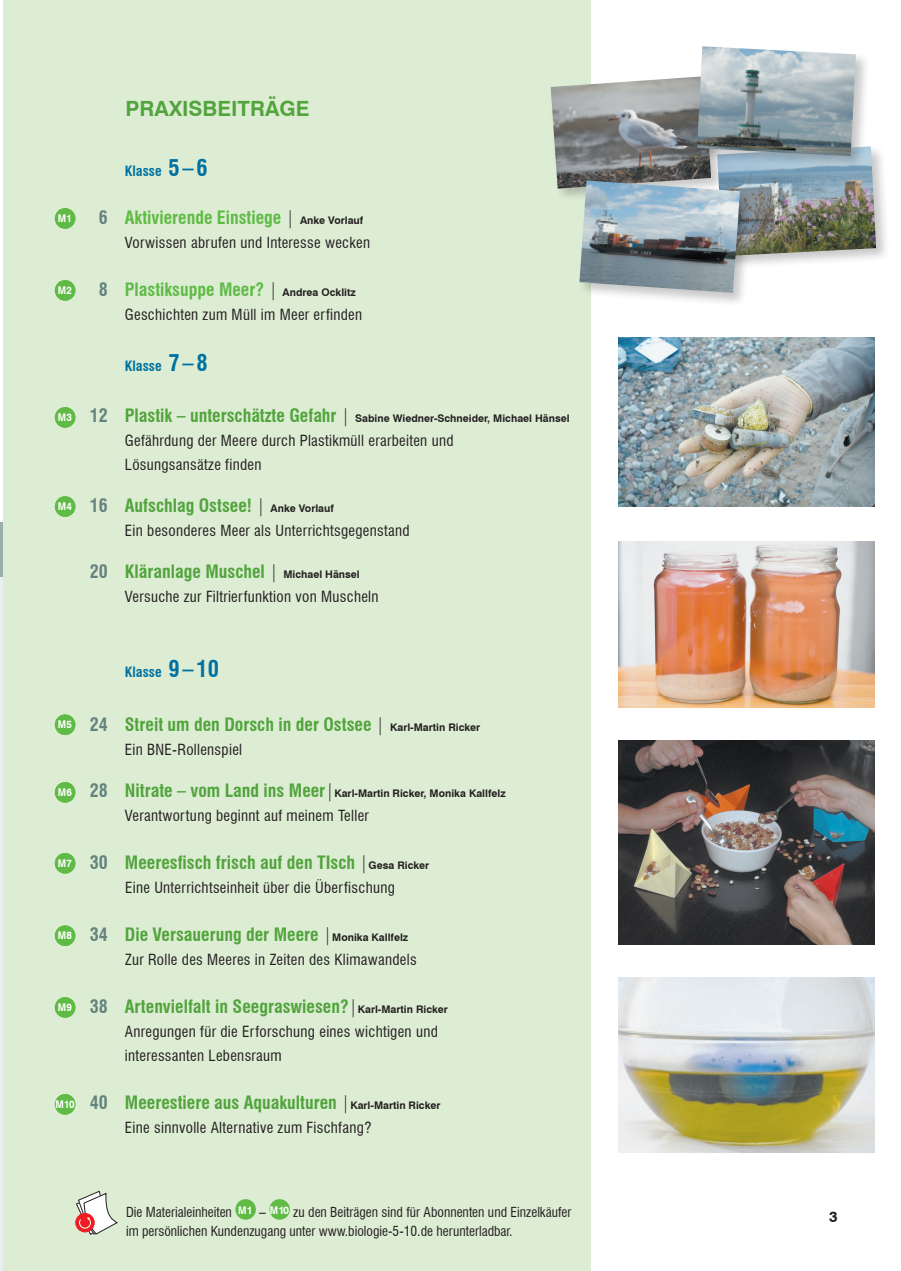
<style>
.page{position:relative;width:901px;height:1271px;background:#fff}
.page>*{position:absolute;margin:0;border:0;box-sizing:border-box;transform-origin:0 0}
.t1{font:700 21px "Swiss 721 BT";color:#52a43d}
.t2{font:700 condensed 18px "Swiss 721 BT";color:#52a43d}
.t3{font:700 condensed 18px "Swiss 721 BT";color:#60bb46}
.t4{font:condensed 15px/24px "Swiss 721 BT";letter-spacing:.02em;color:#231f20}
.t5{font:700 15px "Swiss 721 BT";color:#231f20}
.t6{font:700 condensed 13.95px "Swiss 721 BT";color:#0071a1}
.t7{font:condensed 13.5px/19.5px "Swiss 721 BT";color:#231f20}
.t8{font:700 10.65px "Swiss 721 BT";letter-spacing:.025em;color:#fff;scale:.91 1}
.t9{font:700 10.5px "Swiss 721 BT";color:#231f20}
.s1{font-size:22.5px}
.s2{color:#65837e}
.s3{font-weight:300;font-stretch:normal;color:#231f20}
.s4{font-stretch:normal;font-size:10.5px;color:#231f20}
.s5{font-stretch:condensed;font-size:18px;color:#65837e}
.s6{font-stretch:condensed;font-size:18px;color:#52a43d}
.s7{font-weight:300;font-size:18px}
</style>
<div class="page">
<svg style="left:0;top:576px;width:4px;height:690px;background:#e5eee8"></svg>
<svg style="left:0;top:522px;width:4px;height:54px"></svg>
<div style="left:4px;top:0;width:587px;height:1270px;background:#ddedd4"></div>
<div style="left:235px;top:1199px;width:21px;height:20px;background:#60bb46;border-radius:50%"></div>
<div style="left:269px;top:1199px;width:21px;height:20px;background:#60bb46;border-radius:50%"></div>
<svg style="left:75px;top:1190px;width:43px;height:44px"></svg>
<img style="left:618px;top:741px;width:256px;height:204px">
<img style="left:618px;top:977px;width:256px;height:175px">
<div style="left:55px;top:280px;width:20px;height:21px;background:#60bb46;border-radius:50%"></div>
<div style="left:55px;top:208px;width:20px;height:21px;background:#60bb46;border-radius:50%"></div>
<div style="left:55px;top:407px;width:20px;height:20px;background:#60bb46;border-radius:50%"></div>
<div style="left:55px;top:496px;width:20px;height:21px;background:#60bb46;border-radius:50%"></div>
<div style="left:55px;top:714px;width:20px;height:21px;background:#60bb46;border-radius:50%"></div>
<div style="left:55px;top:782px;width:20px;height:20px;background:#60bb46;border-radius:50%"></div>
<div style="left:55px;top:853px;width:20px;height:20px;background:#60bb46;border-radius:50%"></div>
<div style="left:55px;top:925px;width:20px;height:21px;background:#60bb46;border-radius:50%"></div>
<div style="left:55px;top:997px;width:20px;height:20px;background:#60bb46;border-radius:50%"></div>
<div style="left:55px;top:1094px;width:20px;height:20px;background:#60bb46;border-radius:50%"></div>
<img style="left:618px;top:338px;width:256px;height:168px">
<img style="left:618px;top:541px;width:256px;height:166px">
<div style="left:548px;top:74px;width:177px;height:129px;background:#231f20;opacity:.25"></div>
<img style="left:550px;top:76px;width:161px;height:113px">
<div style="left:715px;top:144px;width:175px;height:126px;background:#231f20;opacity:.25"></div>
<img style="left:717px;top:146px;width:159px;height:110px">
<div style="left:577px;top:178px;width:177px;height:129px;background:#231f20;opacity:.25"></div>
<img style="left:579px;top:180px;width:161px;height:113px">
<div style="left:695px;top:44px;width:175px;height:126px;background:#231f20;opacity:.25"></div>
<img style="left:697px;top:46px;width:159px;height:110px">
<svg style="left:0;top:1266px;width:5px;height:5px"></svg>
<p class="t8" style="left:58px;top:211px;width:17px">M21</p>
<p class="t8" style="left:58px;top:283px;width:17px">M2</p>
<p class="t8" style="left:58px;top:410px;width:17px">M23</p>
<p class="t8" style="left:58px;top:499px;width:17px">M24</p>
<h1 class="t1" style="left:126px;top:95px;width:185px">PRAXISBEITRÄGE</h1>
<p class="t6" style="left:125px;top:162px;width:84px">Klasse <span class="s1">5–6</span></p>
<p class="t3" style="left:99px;top:206px;width:266px"><span class="s2">6</span> Aktivierende Einstiege <span class="s3">|</span> <span class="s4">Anke Vorlauf</span></p>
<p class="t4" style="left:125px;top:230px;width:247px">Vorwissen abrufen und Interesse wecken</p>
<p class="t3" style="left:99px;top:278px;width:258px"><span class="s2">8</span> Plastiksuppe Meer? <span class="s3">|</span> <span class="s4">Andrea Ocklitz</span></p>
<p class="t4" style="left:125px;top:302px;width:239px">Geschichten zum Müll im Meer erfinden</p>
<p class="t6" style="left:125px;top:357px;width:84px">Klasse <span class="s1">7–8</span></p>
<p class="t9" style="left:90px;top:412px;width:481px"><span class="s5">12</span> <span class="s6">Plastik – unterschätzte Gefahr</span> <span class="s7">|</span> Sabine Wiedner-Schneider, Michael Hänsel</p>
<p class="t4" style="left:125px;top:428px;width:330px">Gefährdung der Meere durch Plastikmüll erarbeiten und<br>Lösungsansätze finden</p>
<p class="t2" style="left:90px;top:494px;width:245px"><span class="s2">16</span> Aufschlag Ostsee! <span class="s3">|</span> <span class="s4">Anke Vorlauf</span></p>
<p class="t4" style="left:125px;top:518px;width:286px">Ein besonderes Meer als Unterrichtsgegenstand</p>
<p class="t2" style="left:90px;top:560px;width:271px"><span class="s2">20</span> Kläranlage Muschel <span class="s3">|</span> <span class="s4">Michael Hänsel</span></p>
<p class="t4" style="left:125px;top:584px;width:255px">Versuche zur Filtrierfunktion von Muscheln</p>
<p class="t8" style="left:58px;top:718px;width:17px">M25</p>
<p class="t8" style="left:58px;top:785px;width:17px">M26</p>
<p class="t8" style="left:58px;top:856px;width:17px">M27</p>
<p class="t8" style="left:58px;top:928px;width:17px">M28</p>
<p class="t8" style="left:58px;top:1000px;width:17px">M29</p>
<p class="t8" style="left:55px;top:1097px;width:23px">MM 1 02</p>
<p class="t6" style="left:125px;top:663px;width:96px">Klasse <span class="s1">9–10</span></p>
<p class="t2" style="left:90px;top:713px;width:392px"><span class="s2">24</span> Streit um den Dorsch in der Ostsee <span class="s3">|</span> <span class="s4">Karl-Martin Ricker</span></p>
<p class="t4" style="left:125px;top:737px;width:119px">Ein BNE-Rollenspiel</p>
<p class="t9" style="left:90px;top:787px;width:417px"><span class="s5">28</span> <span class="s6">Nitrate – vom Land ins Meer</span><span class="s7">|</span>Karl-Martin Ricker, Monika Kallfelz</p>
<p class="t4" style="left:125px;top:803px;width:245px">Verantwortung beginnt auf meinem Teller</p>
<p class="t2" style="left:90px;top:851px;width:341px"><span class="s2">30</span> Meeresfisch frisch auf den TIsch <span class="s3">|</span><span class="s4">Gesa Ricker</span></p>
<p class="t4" style="left:125px;top:875px;width:271px">Eine Unterrichtseinheit über die Überfischung</p>
<p class="t2" style="left:90px;top:923px;width:320px"><span class="s2">34</span> Die Versauerung der Meere <span class="s3">|</span><span class="s4">Monika Kallfelz</span></p>
<p class="t4" style="left:125px;top:947px;width:293px">Zur Rolle des Meeres in Zeiten des Klimawandels</p>
<p class="t2" style="left:90px;top:995px;width:359px"><span class="s2">38</span> Artenvielfalt in Seegraswiesen?<span class="s3">|</span><span class="s4">Karl-Martin Ricker</span></p>
<p class="t4" style="left:125px;top:1019px;width:314px">Anregungen für die Erforschung eines wichtigen und interessanten Lebensraum</p>
<p class="t2" style="left:90px;top:1091px;width:352px"><span class="s2">40</span> Meerestiere aus Aquakulturen <span class="s3">|</span><span class="s4">Karl-Martin Ricker</span></p>
<p class="t4" style="left:125px;top:1115px;width:248px">Eine sinnvolle Alternative zum Fischfang?</p>
<p class="t7" style="left:126px;top:1201px;width:447px">Die Materialeinheiten <sup>M1</sup> – <sup>M10</sup> zu den Beiträgen sind für Abonnenten und Einzelkäufer im persönlichen Kundenzugang unter www.biologie-5-10.de herunterladbar.</p>
<p class="t5" style="left:829px;top:1207px;width:10px">3</p>
</div>
